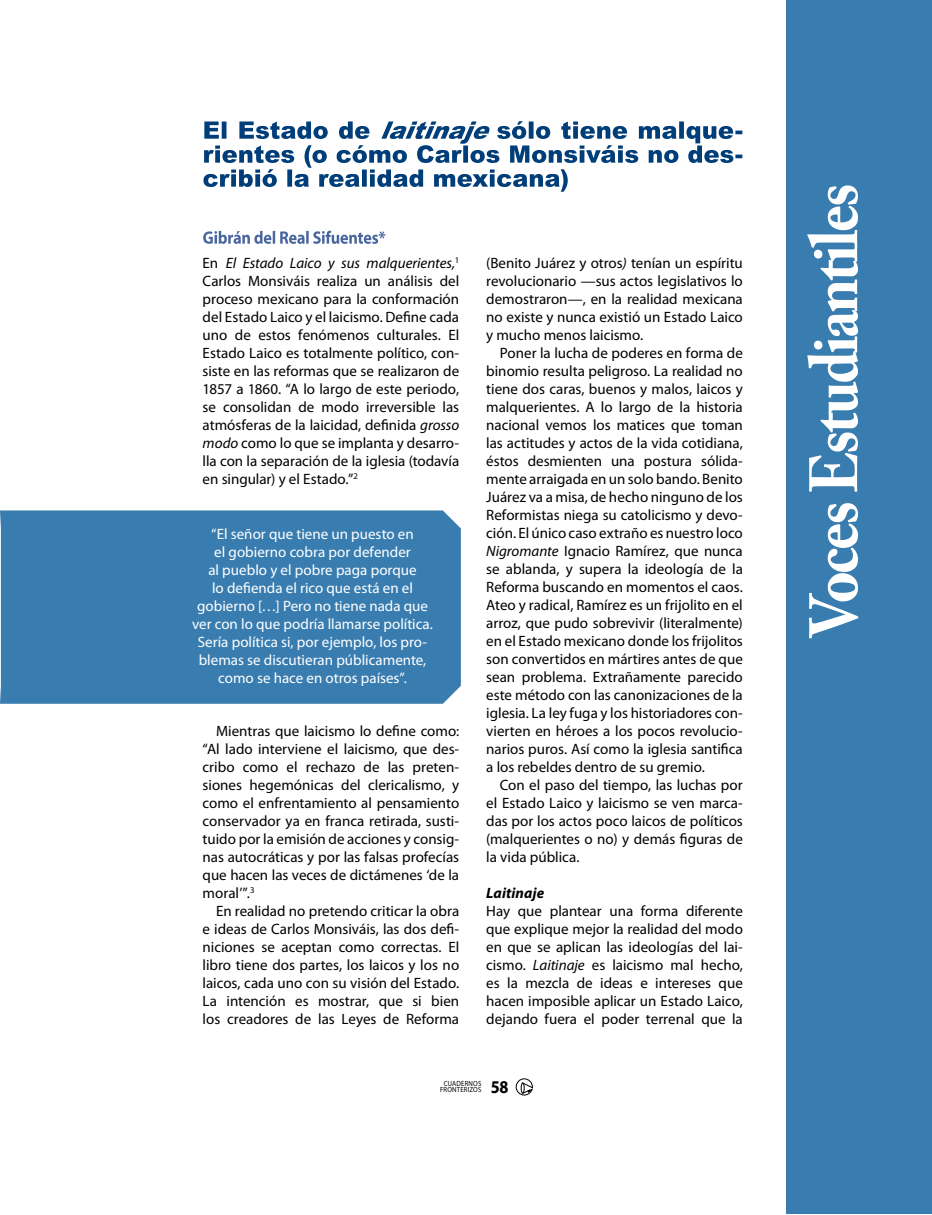
<style>
.page{position:relative;width:932px;height:1215px;background:#fff}
.page>*{position:absolute;margin:0;border:0;box-sizing:border-box;transform-origin:0 0}
.t1{font:700 67.5px "Adobe Caslon Pro";letter-spacing:-.04em;color:#fff;scale:.9 1}
.t2{font:700 18px "Myriad Pro";color:#000;scale:.9 1}
.t3{font:15px/18px "Myriad Pro";color:#000;text-align:justify}
.t4{font:15px/18px "Myriad Pro";color:#fff;text-align:center}
.t5{font:italic 700 15px "Myriad Pro";letter-spacing:.005em;color:#000}
.t6{font:7.5px/6px "Myriad Pro";letter-spacing:.02em;color:#000;scale:.9 1}
.s1{font-style:italic}
</style>
<div class="page">
<div style="left:786px;top:0;width:146px;height:1214px;background:#397db0"></div>
<svg style="left:203px;top:231px;width:182px;height:13px"></svg>
<svg style="left:203px;top:121px;width:539px;height:71px"></svg>
<div style="left:0;top:510px;width:461px;height:194px;background:#397db0"></div>
<svg style="left:516px;top:1079px;width:16px;height:16px"></svg>
<p class="t3" style="left:202px;top:254px;width:258px">En <span class="s1">El Estado Laico y sus malquerientes,</span><sup>1<br></sup>Carlos Monsiváis realiza un análisis del proceso mexicano para la conformación del Estado Laico y el laicismo. Define cada uno de estos fenómenos culturales. El Estado Laico es totalmente político, con&shy;siste en las reformas que se realizaron de 1857 a 1860. “A lo largo de este periodo, se consolidan de modo irreversible las atmósferas de la laicidad, definida <span class="s1">grosso modo</span> como lo que se implanta y desarro&shy;lla con la separación de la iglesia (todavía en singular) y el Estado.”<sup>2</sup></p>
<p class="t4" style="left:192px;top:525px;width:242px">“El señor que tiene un puesto en<br>el gobierno cobra por defender<br>al pueblo y el pobre paga porque<br>lo defienda el rico que está en el gobierno […] Pero no tiene nada que ver con lo que podría llamarse política.<br>Sería política si, por ejemplo, los pro&shy;blemas se discutieran públicamente, como se hace en otros países”.</p>
<p class="t3" style="left:202px;top:722px;width:258px;text-indent:14px">Mientras que laicismo lo define como: “Al lado interviene el laicismo, que des&shy;cribo como el rechazo de las preten&shy;siones hegemónicas del clericalismo, y como el enfrentamiento al pensamiento conservador ya en franca retirada, susti&shy;tuido por la emisión de acciones y consig&shy;nas autocráticas y por las falsas profecías que hacen las veces de dictámenes ‘de la moral’”.<sup>3</sup></p>
<p class="t3" style="left:202px;top:902px;width:258px;text-indent:14px">En realidad no pretendo criticar la obra e ideas de Carlos Monsiváis, las dos defi&shy;niciones se aceptan como correctas. El libro tiene dos partes, los laicos y los no laicos, cada uno con su visión del Estado.<br>La intención es mostrar, que si bien los creadores de las Leyes de Reforma</p>
<p class="t3" style="left:486px;top:254px;width:258px">(Benito Juárez y otros<span class="s1">)</span> tenían un espíritu revolucionario —sus actos legislativos lo demostraron—, en la realidad mexicana no existe y nunca existió un Estado Laico y mucho menos laicismo.</p>
<p class="t3" style="left:486px;top:344px;width:258px;text-indent:14px">Poner la lucha de poderes en forma de binomio resulta peligroso. La realidad no tiene dos caras, buenos y malos, laicos y malquerientes. A lo largo de la historia nacional vemos los matices que toman las actitudes y actos de la vida cotidiana, éstos desmienten una postura sólida&shy;mente arraigada en un solo bando. Benito Juárez va a misa, de hecho ninguno de los Reformistas niega su catolicismo y devo&shy;ción. El único caso extraño es nuestro loco <span class="s1">Nigromante</span> Ignacio Ramírez, que nunca se ablanda, y supera la ideología de la Reforma buscando en momentos el caos.<br>Ateo y radical, Ramírez es un frijolito en el arroz, que pudo sobrevivir (literalmente) en el Estado mexicano donde los frijolitos son convertidos en mártires antes de que sean problema. Extrañamente parecido este método con las canonizaciones de la iglesia. La ley fuga y los historiadores con&shy;vierten en héroes a los pocos revolucio&shy;narios puros. Así como la iglesia santifica a los rebeldes dentro de su gremio.</p>
<p class="t3" style="left:486px;top:776px;width:258px;text-indent:14px">Con el paso del tiempo, las luchas por el Estado Laico y laicismo se ven marca&shy;das por los actos poco laicos de políticos (malquerientes o no) y demás figuras de la vida pública.</p>
<p class="t5" style="left:486px;top:884px;width:60px">Laitinaje</p>
<p class="t3" style="left:486px;top:902px;width:258px">Hay que plantear una forma diferente que explique mejor la realidad del modo en que se aplican las ideologías del lai&shy;cismo. <span class="s1">Laitinaje</span> es laicismo mal hecho, es la mezcla de ideas e intereses que hacen imposible aplicar un Estado Laico, dejando fuera el poder terrenal que la</p>
<p class="t6" style="left:440px;top:1081px;width:47px;text-indent:4px">CUADERNOS<br>Fron</p>
<p class="t6" style="left:457px;top:1087px;width:29px">ter IZOS</p>
<p class="t2" style="left:491px;top:1075px;width:21px">58</p>
<h1 class="t1" style="left:794px;top:637px;width:506px;rotate:-90deg">Voces Estudiantiles</h1>
</div>
